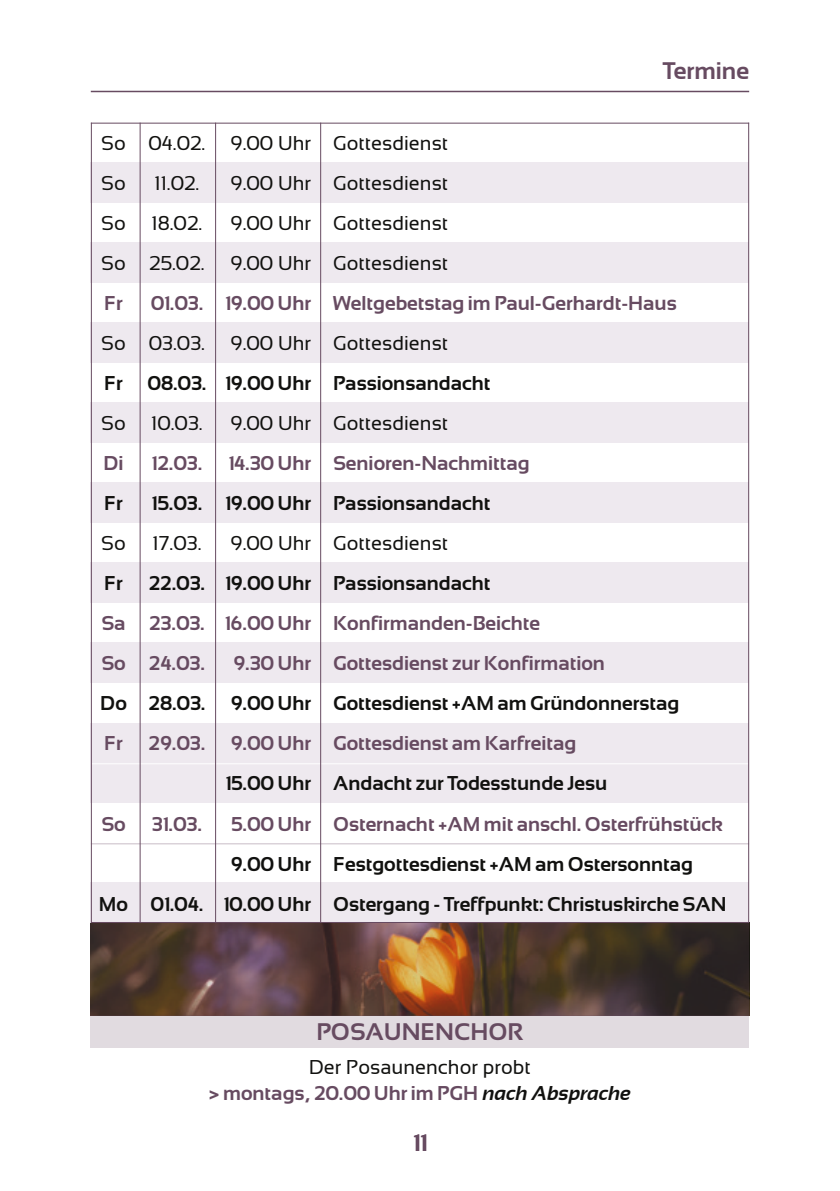
<style>
.page{position:relative;width:840px;height:1191px;background:#fff}
.page>*{position:absolute;margin:0;border:0;box-sizing:border-box;transform-origin:0 0}
.Grundtext_fett{font:700 24px "Sansation";color:#674b61}
.Grundtext_fett-2{font:700 20px "Sansation";color:#674b61}
.Grundtext_fett-3{font:700 20px "Sansation";color:#11110f}
.Grundtext_fett-4{font:20px "Sansation";color:#11110f}
.s1{font-style:italic;color:#11110f}
</style>
<div class="page">
<hr style="left:91px;top:91px;width:657px;height:1px;background:#674b61">
<svg style="left:91px;top:923px;width:657px;height:92px;background:#5a3f32"></svg>
<div style="left:91px;top:163px;width:657px;height:40px;background:#eee9ef"></div>
<div style="left:91px;top:243px;width:657px;height:40px;background:#eee9ef"></div>
<div style="left:91px;top:323px;width:657px;height:40px;background:#eee9ef"></div>
<div style="left:91px;top:403px;width:657px;height:40px;background:#eee9ef"></div>
<div style="left:91px;top:483px;width:657px;height:40px;background:#eee9ef"></div>
<div style="left:91px;top:563px;width:657px;height:40px;background:#eee9ef"></div>
<div style="left:91px;top:643px;width:657px;height:40px;background:#eee9ef"></div>
<div style="left:91px;top:723px;width:657px;height:79px;background:#eee9ef"></div>
<div style="left:91px;top:883px;width:657px;height:40px;background:#eee9ef"></div>
<div style="left:91px;top:1016px;width:657px;height:32px;background:#e1dbe0"></div>
<hr style="left:91px;top:843px;width:657px;height:1px;background:#c8bcc6">
<hr style="left:91px;top:763px;width:657px;height:1px;background:#fff">
<hr style="left:139px;top:123px;width:1px;height:799px;background:#674b61">
<hr style="left:91px;top:123px;width:1px;height:799px;background:#674b61">
<hr style="left:747px;top:123px;width:1px;height:799px;background:#674b61">
<hr style="left:215px;top:123px;width:1px;height:799px;background:#674b61">
<hr style="left:320px;top:123px;width:1px;height:799px;background:#674b61">
<hr style="left:91px;top:123px;width:657px;height:1px;background:#674b61">
<hr style="left:91px;top:922px;width:657px;height:1px;background:#674b61">
<p class="Grundtext_fett" style="left:662px;top:58px;width:88px">Termine</p>
<p class="Grundtext_fett-4" style="left:101px;top:132px;width:105px">So 04.02.</p>
<p class="Grundtext_fett-4" style="left:230px;top:132px;width:219px">9.00 Uhr Gottesdienst</p>
<p class="Grundtext_fett-4" style="left:101px;top:172px;width:26px">So</p>
<p class="Grundtext_fett-4" style="left:154px;top:172px;width:46px">11.02.</p>
<p class="Grundtext_fett-4" style="left:230px;top:172px;width:219px">9.00 Uhr Gottesdienst</p>
<p class="Grundtext_fett-4" style="left:101px;top:212px;width:26px">So</p>
<p class="Grundtext_fett-4" style="left:151px;top:212px;width:52px">18.02.</p>
<p class="Grundtext_fett-4" style="left:230px;top:212px;width:219px">9.00 Uhr Gottesdienst</p>
<p class="Grundtext_fett-4" style="left:101px;top:252px;width:105px">So 25.02.</p>
<p class="Grundtext_fett-4" style="left:230px;top:252px;width:219px">9.00 Uhr Gottesdienst</p>
<p class="Grundtext_fett-2" style="left:104px;top:292px;width:20px">Fr</p>
<p class="Grundtext_fett-2" style="left:151px;top:292px;width:527px">01.03. 19.00 Uhr Weltgebetstag im Paul-Gerhardt-Haus</p>
<p class="Grundtext_fett-4" style="left:101px;top:332px;width:105px">So 03.03.</p>
<p class="Grundtext_fett-4" style="left:230px;top:332px;width:219px">9.00 Uhr Gottesdienst</p>
<p class="Grundtext_fett-3" style="left:104px;top:372px;width:387px">Fr 08.03. 19.00 Uhr Passionsandacht</p>
<p class="Grundtext_fett-4" style="left:101px;top:412px;width:26px">So</p>
<p class="Grundtext_fett-4" style="left:151px;top:412px;width:53px">10.03.</p>
<p class="Grundtext_fett-4" style="left:230px;top:412px;width:219px">9.00 Uhr Gottesdienst</p>
<p class="Grundtext_fett-2" style="left:103px;top:452px;width:22px">Di</p>
<p class="Grundtext_fett-2" style="left:151px;top:452px;width:52px">12.03.</p>
<p class="Grundtext_fett-2" style="left:228px;top:452px;width:303px">14.30 Uhr Senioren-Nachmittag</p>
<p class="Grundtext_fett-3" style="left:104px;top:492px;width:20px">Fr</p>
<p class="Grundtext_fett-3" style="left:151px;top:492px;width:340px">15.03. 19.00 Uhr Passionsandacht</p>
<p class="Grundtext_fett-4" style="left:101px;top:532px;width:26px">So</p>
<p class="Grundtext_fett-4" style="left:152px;top:532px;width:50px">17.03.</p>
<p class="Grundtext_fett-4" style="left:230px;top:532px;width:219px">9.00 Uhr Gottesdienst</p>
<p class="Grundtext_fett-3" style="left:104px;top:572px;width:20px">Fr</p>
<p class="Grundtext_fett-3" style="left:149px;top:572px;width:343px">22.03. 19.00 Uhr Passionsandacht</p>
<p class="Grundtext_fett-2" style="left:101px;top:612px;width:440px">Sa 23.03. 16.00 Uhr Konfirmanden-Beichte</p>
<p class="Grundtext_fett-2" style="left:101px;top:652px;width:105px">So 24.03.</p>
<p class="Grundtext_fett-2" style="left:233px;top:652px;width:373px">9.30 Uhr Gottesdienst zur Konfirmation</p>
<p class="Grundtext_fett-3" style="left:100px;top:692px;width:107px">Do 28.03.</p>
<p class="Grundtext_fett-3" style="left:231px;top:692px;width:450px">9.00 Uhr Gottesdienst +AM am Gründonnerstag</p>
<p class="Grundtext_fett-2" style="left:104px;top:732px;width:20px">Fr</p>
<p class="Grundtext_fett-2" style="left:148px;top:732px;width:58px">29.03.</p>
<p class="Grundtext_fett-2" style="left:231px;top:732px;width:347px">9.00 Uhr Gottesdienst am Karfreitag</p>
<p class="Grundtext_fett-3" style="left:225px;top:772px;width:383px">15.00 Uhr Andacht zur Todesstunde Jesu</p>
<p class="Grundtext_fett-2" style="left:101px;top:812px;width:26px">So</p>
<p class="Grundtext_fett-2" style="left:152px;top:812px;width:51px">31.03.</p>
<p class="Grundtext_fett-2" style="left:231px;top:812px;width:493px">5.00 Uhr Osternacht +AM mit anschl. Osterfrühstück</p>
<p class="Grundtext_fett-3" style="left:231px;top:852px;width:463px">9.00 Uhr Festgottesdienst +AM am Ostersonntag</p>
<p class="Grundtext_fett-3" style="left:99px;top:892px;width:628px">Mo 01.04. 10.00 Uhr Ostergang - Treffpunkt: Christuskirche SAN</p>
<p class="Grundtext_fett" style="left:316px;top:1018px;width:209px">POSAUNENCHOR</p>
<p class="Grundtext_fett-4" style="left:309px;top:1056px;width:223px">Der Posaunenchor probt</p>
<p class="Grundtext_fett-2" style="left:209px;top:1081px;width:423px">&gt; montags, 20.00 Uhr im PGH <span class="s1">nach Absprache</span></p>
<p class="Grundtext_fett" style="left:413px;top:1129px;width:15px">11</p>
</div>
